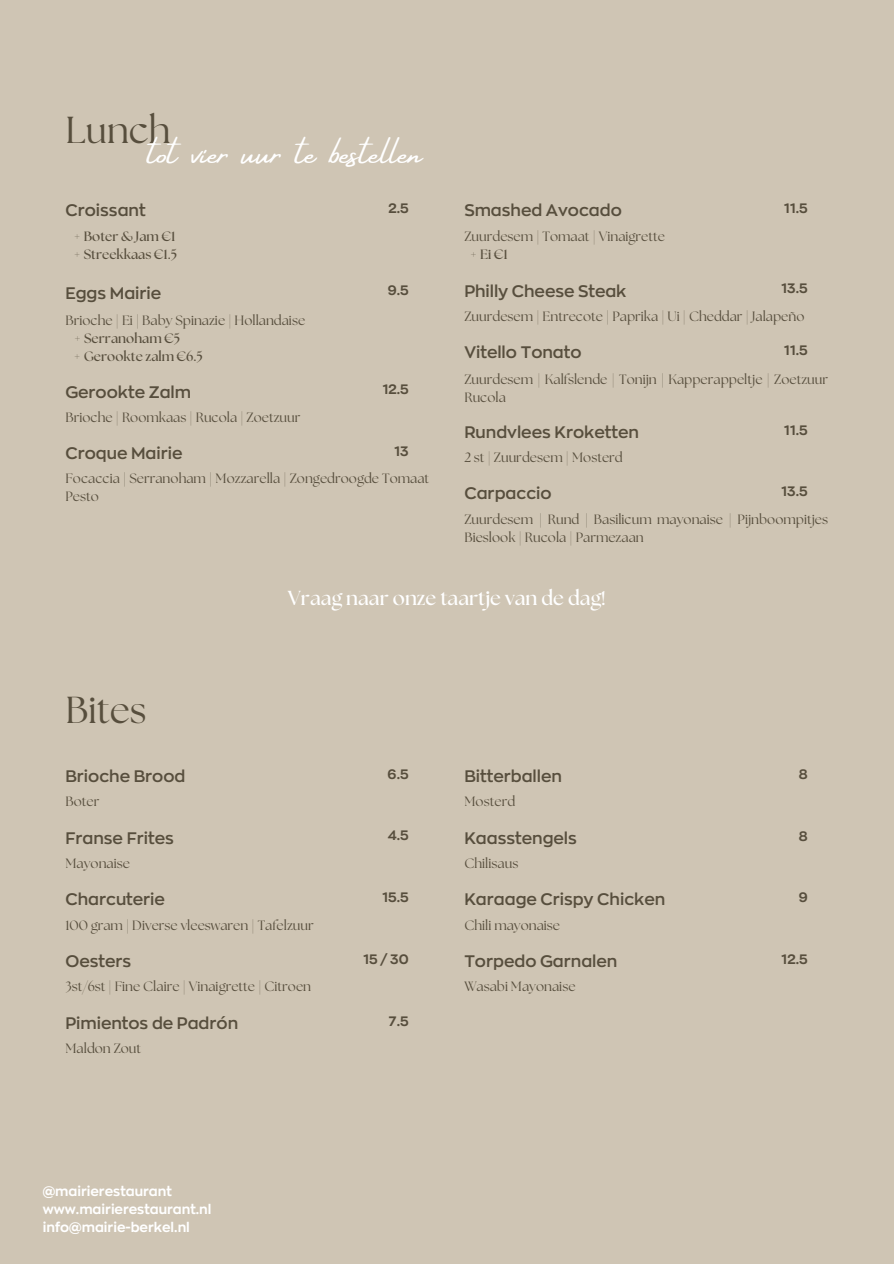
<style>
.page{position:relative;width:894px;height:1264px;background:#fff}
.page>*{position:absolute;margin:0;border:0;box-sizing:border-box;transform-origin:0 0}
.t1{font:37.5px "Amsterdam Four";color:#fff}
.t2{font:37.5px "The Seasons";color:#574e3d}
.t3{font:700 20.25px "The Seasons";color:#fff}
.t4{font:600 16.5px "Zona Pro";color:#574e3d}
.t5{font:13.5px/18px "The Seasons";color:#574e3d}
.t6{font:700 13.5px/18px "The Seasons";color:#574e3d}
.t7{font:700 13.5px/18px "Zona Pro";color:#fff}
.t8{font:700 13.5px "Zona Pro";color:#574e3d}
</style>
<div class="page">
<div style="left:0;top:0;width:893px;height:1263px;background:#cfc5b4"></div>
<h1 class="t2" style="left:65px;top:113px;width:107px">Lunch</h1>
<h1 class="t1" style="left:147px;top:132px;width:277px">tot vier uur te bestellen</h1>
<h3 class="t4" style="left:65px;top:203px;width:82px">Croissant</h3>
<h4 class="t6" style="left:73px;top:227px;width:105px">+ Boter &amp; Jam €1 + Streekkaas €1.5</h4>
<h4 class="t4" style="left:65px;top:285px;width:97px">Eggs Mairie</h4>
<p class="t5" style="left:65px;top:312px;width:241px">Brioche | Ei | Baby Spinazie | Hollandaise</p>
<p class="t6" style="left:74px;top:330px;width:108px">+ Serranoham €5</p>
<h3 class="t6" style="left:73px;top:348px;width:131px">+ Gerookte zalm €6.5</h3>
<p class="t4" style="left:65px;top:384px;width:127px">Gerookte Zalm</p>
<p class="t5" style="left:65px;top:409px;width:236px">Brioche | Roomkaas | Rucola | Zoetzuur</p>
<h3 class="t4" style="left:65px;top:445px;width:118px">Croque Mairie</h3>
<p class="t8" style="left:388px;top:202px;width:22px">2.5</p>
<p class="t8" style="left:387px;top:284px;width:22px">9.5</p>
<h3 class="t8" style="left:382px;top:383px;width:27px">12.5</h3>
<p class="t8" style="left:394px;top:444px;width:16px">13</p>
<p class="t5" style="left:65px;top:470px;width:365px">Focaccia | Serranoham | Mozzarella | Zongedroogde Tomaat<br>Pesto</p>
<h3 class="t4" style="left:464px;top:203px;width:159px">Smashed Avocado</h3>
<h4 class="t5" style="left:464px;top:228px;width:202px">Zuurdesem | Tomaat | Vinaigrette</h4>
<h4 class="t6" style="left:469px;top:245px;width:39px">+Ei€1</h4>
<h4 class="t8" style="left:784px;top:202px;width:25px">11.5</h4>
<p class="t4" style="left:464px;top:283px;width:163px">Philly Cheese Steak</p>
<p class="t5" style="left:464px;top:308px;width:341px">Zuurdesem | Entrecote | Paprika | Ui | Cheddar | Jalapeño</p>
<p class="t8" style="left:781px;top:282px;width:28px">13.5</p>
<h4 class="t4" style="left:464px;top:344px;width:119px">Vitello Tonato</h4>
<p class="t5" style="left:464px;top:371px;width:365px">Zuurdesem | Kalfslende | Tonijn | Kapperappeltje | Zoetzuur<br>Rucola</p>
<p class="t8" style="left:784px;top:344px;width:25px">11.5</p>
<p class="t4" style="left:464px;top:424px;width:176px">Rundvlees Kroketten</p>
<h3 class="t5" style="left:464px;top:449px;width:160px">2 st | Zuurdesem | Mosterd</h3>
<h3 class="t8" style="left:784px;top:423px;width:25px">11.5</h3>
<h3 class="t4" style="left:464px;top:485px;width:89px">Carpaccio</h3>
<h3 class="t5" style="left:464px;top:511px;width:365px">Zuurdesem | Rund | Basilicum mayonaise | Pijnboompitjes<br>Bieslook | Rucola | Parmezaan</h3>
<h4 class="t8" style="left:781px;top:485px;width:28px">13.5</h4>
<p class="t2" style="left:65px;top:693px;width:83px">Bites</p>
<h4 class="t3" style="left:288px;top:588px;width:319px">Vraag naar onze taartje van de dag!</h4>
<p class="t4" style="left:65px;top:768px;width:121px">Brioche Brood</p>
<h1 class="t5" style="left:65px;top:793px;width:35px">Boter</h1>
<h3 class="t8" style="left:387px;top:767px;width:23px">6.5</h3>
<h4 class="t4" style="left:65px;top:830px;width:110px">Franse Frites</h4>
<p class="t5" style="left:65px;top:855px;width:66px">Mayonaise</p>
<h3 class="t8" style="left:387px;top:829px;width:22px">4.5</h3>
<h4 class="t4" style="left:65px;top:891px;width:101px">Charcuterie</h4>
<p class="t5" style="left:65px;top:916px;width:250px">100 gram | Diverse vleeswaren | Tafelzuur</p>
<h3 class="t8" style="left:382px;top:891px;width:28px">15.5</h3>
<h4 class="t4" style="left:65px;top:953px;width:67px">Oesters</h4>
<p class="t5" style="left:65px;top:978px;width:247px">3st/6st | Fine Claire | Vinaigrette | Citroen</p>
<h3 class="t8" style="left:363px;top:952px;width:47px">15/30</h3>
<h4 class="t4" style="left:65px;top:1015px;width:174px">Pimientos de Padrón</h4>
<p class="t5" style="left:65px;top:1040px;width:77px">Maldon Zout</p>
<h3 class="t8" style="left:389px;top:1014px;width:21px">7.5</h3>
<p class="t7" style="left:43px;top:1182px;width:170px">@mairierestaurant www.mairierestaurant.nl info@mairie-berkel.nl</p>
<h4 class="t4" style="left:464px;top:768px;width:99px">Bitterballen</h4>
<p class="t5" style="left:464px;top:793px;width:52px">Mosterd</p>
<h3 class="t4" style="left:464px;top:830px;width:114px">Kaasstengels</h3>
<h4 class="t5" style="left:464px;top:855px;width:55px">Chilisaus</h4>
<p class="t4" style="left:464px;top:891px;width:202px">Karaage Crispy Chicken</p>
<h3 class="t5" style="left:464px;top:916px;width:97px">Chili mayonaise</h3>
<p class="t4" style="left:464px;top:953px;width:154px">Torpedo Garnalen</p>
<h3 class="t5" style="left:464px;top:978px;width:113px">Wasabi Mayonaise</h3>
<p class="t8" style="left:798px;top:767px;width:10px">8</p>
<h3 class="t8" style="left:798px;top:829px;width:10px">8</h3>
<h4 class="t8" style="left:798px;top:891px;width:10px">9</h4>
<h4 class="t8" style="left:781px;top:952px;width:27px">12.5</h4>
</div>
